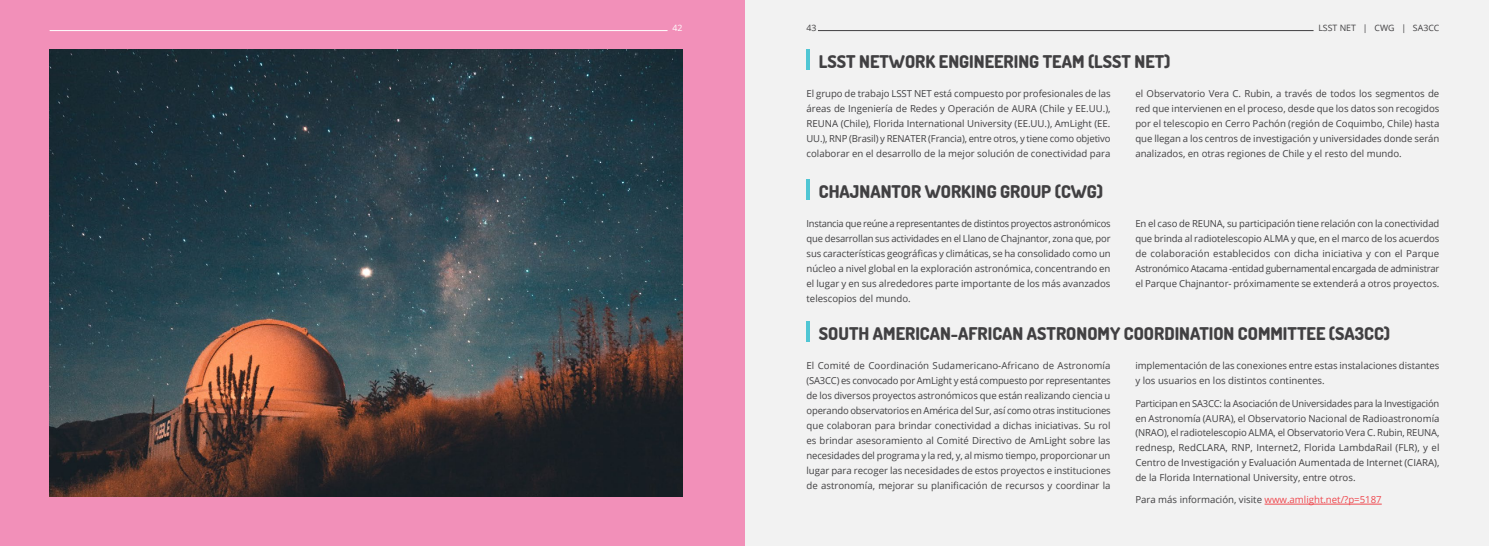
<style>
.page{position:relative;width:1489px;height:546px;background:#fff}
.page>*{position:absolute;margin:0;border:0;box-sizing:border-box;transform-origin:0 0}
.t1{font:800 17.5px "Dosis";color:#414042}
.t2{font:9.62px/14.9px "Open Sans";color:#414042;text-align:justify}
.t3{font:8.75px "Open Sans";color:#414042}
.t4{font:8.75px "Open Sans";color:#fff}
.s1{color:#ef484f}
</style>
<div class="page">
<div style="left:0;top:0;width:1488px;height:546px;background:#f2f2f2"></div>
<div style="left:0;top:0;width:744px;height:546px;background:#f290b9"></div>
<hr style="left:806px;top:50px;width:4px;height:20px;background:#50c6d4">
<hr style="left:806px;top:179px;width:4px;height:21px;background:#50c6d4">
<hr style="left:806px;top:321px;width:4px;height:21px;background:#50c6d4">
<img style="left:50px;top:50px;width:632px;height:446px">
<hr style="left:1264px;top:504px;width:117px;height:1px;background:#ef484f">
<hr style="left:50px;top:30px;width:617px;height:1px;background:#fff">
<hr style="left:818px;top:30px;width:495px;height:1px;background:#414042">
<p class="t4" style="left:672px;top:21px;width:12px">42</p>
<p class="t3" style="left:806px;top:21px;width:12px">43</p>
<p class="t3" style="left:1318px;top:21px;width:122px">LSST NET | CWG | SA3CC</p>
<h1 class="t1" style="left:819px;top:49px;width:353px">LSST NETWORK ENGINEERING TEAM (LSST NET)</h1>
<p class="t2" style="left:806px;top:86px;width:305px">El grupo de trabajo LSST NET está compuesto por profesionales de las áreas de Ingeniería de Redes y Operación de AURA (Chile y EE.UU.), REUNA (Chile), Florida International University (EE.UU.), AmLight (EE.<br>UU.), RNP (Brasil) y RENATER (Francia), entre otros, y tiene como objetivo colaborar en el desarrollo de la mejor solución de conectividad para</p>
<h1 class="t1" style="left:819px;top:179px;width:286px">CHAJNANTOR WORKING GROUP (CWG)</h1>
<p class="t2" style="left:806px;top:216px;width:305px">Instancia que reúne a representantes de distintos proyectos astronómicos que desarrollan sus actividades en el Llano de Chajnantor, zona que, por sus características geográficas y climáticas, se ha consolidado como un núcleo a nivel global en la exploración astronómica, concentrando en el lugar y en sus alrededores parte importante de los más avanzados telescopios del mundo.</p>
<p class="t2" style="left:1135px;top:86px;width:305px">el Observatorio Vera C. Rubin, a través de todos los segmentos de red que intervienen en el proceso, desde que los datos son recogidos por el telescopio en Cerro Pachón (región de Coquimbo, Chile) hasta que llegan a los centros de investigación y universidades donde serán analizados, en otras regiones de Chile y el resto del mundo.</p>
<p class="t2" style="left:1135px;top:216px;width:305px">En el caso de REUNA, su participación tiene relación con la conectividad que brinda al radiotelescopio ALMA y que, en el marco de los acuerdos de colaboración establecidos con dicha iniciativa y con el Parque Astronómico Atacama -entidad gubernamental encargada de administrar el Parque Chajnantor- próximamente se extenderá a otros proyectos.</p>
<h1 class="t1" style="left:819px;top:321px;width:572px">SOUTH AMERICAN-AFRICAN ASTRONOMY COORDINATION COMMITTEE (SA3CC)</h1>
<p class="t2" style="left:806px;top:358px;width:305px">El Comité de Coordinación Sudamericano-Africano de Astronomía (SA3CC) es convocado por AmLight y está compuesto por representantes de los diversos proyectos astronómicos que están realizando ciencia u operando observatorios en América del Sur, así como otras instituciones que colaboran para brindar conectividad a dichas iniciativas. Su rol es brindar asesoramiento al Comité Directivo de AmLight sobre las necesidades del programa y la red, y, al mismo tiempo, proporcionar un lugar para recoger las necesidades de estos proyectos e instituciones de astronomía, mejorar su planificación de recursos y coordinar la</p>
<p class="t2" style="left:1135px;top:358px;width:305px">implementación de las conexiones entre estas instalaciones distantes y los usuarios en los distintos continentes.</p>
<p class="t2" style="left:1135px;top:395px;width:305px">Participan en SA3CC: la Asociación de Universidades para la Investigación en Astronomía (AURA), el Observatorio Nacional de Radioastronomía (NRAO), el radiotelescopio ALMA, el Observatorio Vera C. Rubin, REUNA, rednesp, RedCLARA, RNP, Internet2, Florida LambdaRail (FLR), y el Centro de Investigación y Evaluación Aumentada de Internet (CIARA), de la Florida International University, entre otros.</p>
<p class="t2" style="left:1135px;top:492px;width:248px">Para más información, visite <span class="s1">www.amlight.net/?p=5187</span></p>
</div>
